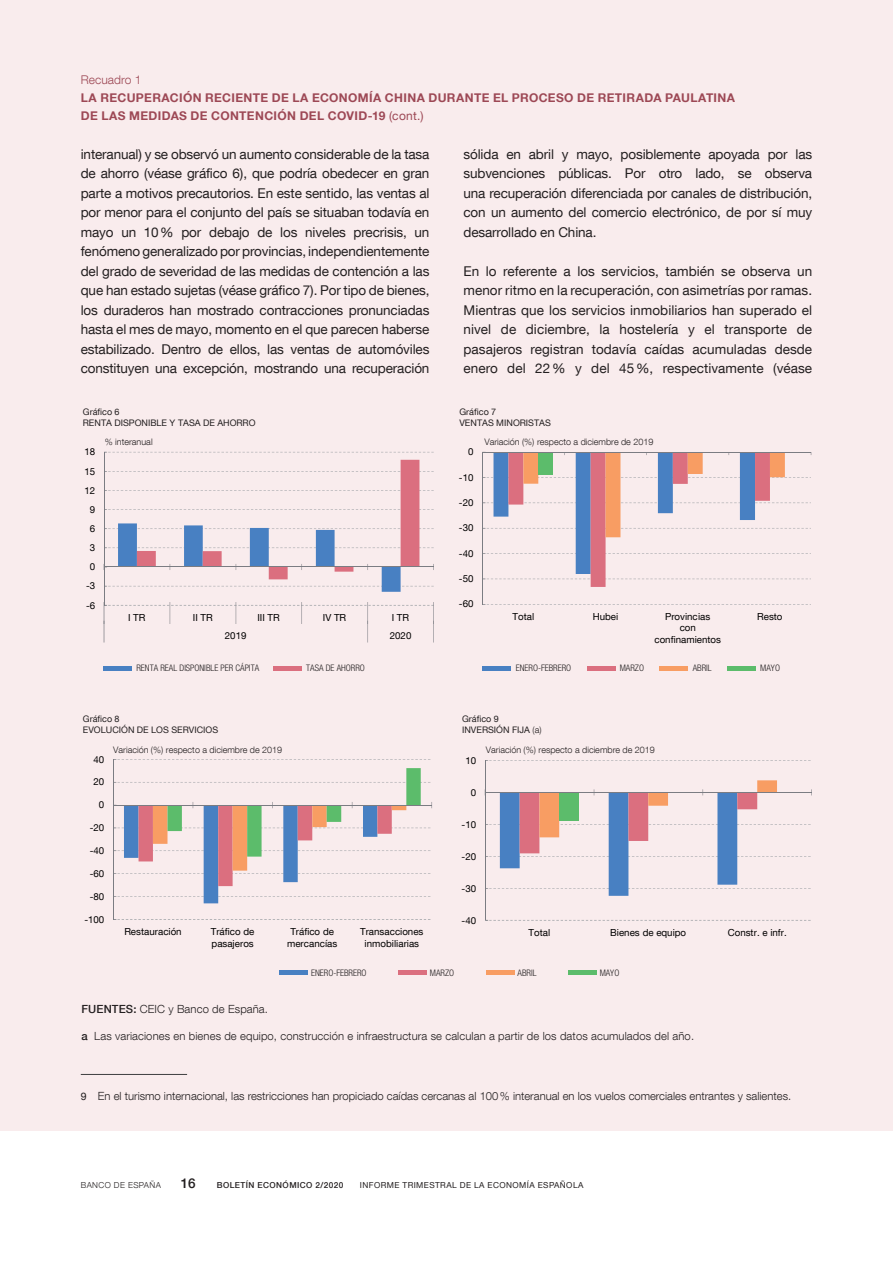
<style>
.page{position:relative;width:893px;height:1263px;background:#fff}
.page>*{position:absolute;margin:0;border:0;box-sizing:border-box;transform-origin:0 0}
.Texto_recuadro{font:13.5px/19.5px "Bd E Neue Helvetica";letter-spacing:-.01em;color:#231f20;text-align:justify}
.t1{font:500 13.5px "Bd E Neue Helvetica";color:#231f20}
.Título_recuadro{font:700 12px/18px "Bd E Neue Helvetica";letter-spacing:.03em;color:#9d4855}
.Numero_recuadro{font:300 12px "Bd E Neue Helvetica";letter-spacing:.005em;color:#9d4855}
.Citas_recuadro{font:300 11.25px "Bd E Neue Helvetica";color:#231f20}
.t2{font:9.75px/11.7px "Bd E Neue Helvetica";color:#010000;text-align:center}
.t3{font:300 9px "Bd E Neue Helvetica";color:#231f20}
.t4{font:9px/10.8px "Bd E Neue Helvetica";color:#231f20}
.t5{font:300 condensed 9px "Bd E Neue Helvetica";color:#231f20}
.t6{font:8.25px "Bd E Neue Helvetica";letter-spacing:.05em;color:#231f20}
.t7{font:500 8.25px "Bd E Neue Helvetica";letter-spacing:.05em;color:#231f20}
.t8{font:300 8.25px "Bd E Neue Helvetica";letter-spacing:.05em;color:#231f20}
.s1{font-weight:400}
.s2{font-weight:300}
.s3{font-weight:500}
.s4{font-weight:400;font-size:10.5px}
</style>
<div class="page">
<div style="left:0;top:0;width:893px;height:1131px;background:#f9eced"></div>
<svg style="left:105px;top:452px;width:329px;height:154px"></svg>
<hr style="left:104px;top:452px;width:1px;height:153px;background:#7b7c82">
<hr style="left:104px;top:567px;width:330px;height:1px;background:#7b7c82">
<svg style="left:105px;top:564px;width:2px;height:6px"></svg>
<svg style="left:170px;top:602px;width:1px;height:22px"></svg>
<svg style="left:236px;top:602px;width:1px;height:22px"></svg>
<svg style="left:301px;top:602px;width:1px;height:22px"></svg>
<svg style="left:118px;top:460px;width:301px;height:132px"></svg>
<svg style="left:104px;top:602px;width:3px;height:40px"></svg>
<svg style="left:367px;top:602px;width:1px;height:40px"></svg>
<svg style="left:433px;top:602px;width:1px;height:40px"></svg>
<hr style="left:137px;top:567px;width:264px;height:1px;background:#7b7c82">
<hr style="left:103px;top:666px;width:29px;height:4px;background:#4880c2">
<hr style="left:273px;top:666px;width:29px;height:4px;background:#db6f7f">
<svg style="left:482px;top:452px;width:330px;height:153px"></svg>
<hr style="left:524px;top:452px;width:164px;height:1px;background:#7b7c82">
<hr style="left:482px;top:666px;width:29px;height:4px;background:#4880c2">
<hr style="left:587px;top:666px;width:28px;height:4px;background:#db6f7f">
<hr style="left:659px;top:666px;width:29px;height:4px;background:#f89d63">
<hr style="left:727px;top:666px;width:29px;height:4px;background:#5cbc6b">
<svg style="left:114px;top:759px;width:316px;height:161px"></svg>
<hr style="left:113px;top:759px;width:1px;height:160px;background:#7b7c82">
<hr style="left:113px;top:805px;width:319px;height:1px;background:#7b7c82">
<svg style="left:124px;top:768px;width:297px;height:135px"></svg>
<hr style="left:153px;top:805px;width:239px;height:1px;background:#7b7c82">
<svg style="left:486px;top:760px;width:325px;height:161px"></svg>
<hr style="left:485px;top:760px;width:1px;height:160px;background:#7b7c82">
<hr style="left:485px;top:792px;width:327px;height:1px;background:#7b7c82">
<svg style="left:500px;top:780px;width:277px;height:116px"></svg>
<div style="left:279px;top:970px;width:29px;height:5px;background:#4880c2"></div>
<div style="left:398px;top:970px;width:29px;height:5px;background:#db6f7f"></div>
<div style="left:486px;top:970px;width:29px;height:5px;background:#f89d63"></div>
<div style="left:568px;top:970px;width:29px;height:5px;background:#5cbc6b"></div>
<hr style="left:81px;top:1074px;width:106px;height:1px;background:#3e3e3f">
<p class="Numero_recuadro" style="left:81px;top:72px;width:62px">Recuadro 1</p>
<p class="Título_recuadro" style="left:81px;top:88px;width:656px">LA RECUPERACIÓN RECIENTE DE LA ECONOMÍA CHINA DURANTE EL PROCESO DE RETIRADA PAULATINA<br>DE LAS MEDIDAS DE CONTENCIÓN DEL COVID-19 <span class="s1">(cont.)</span></p>
<p class="Texto_recuadro" style="left:81px;top:144px;width:350px">interanual) y se observó un aumento considerable de la tasa de ahorro (véase gráfico 6), que podría obedecer en gran parte a motivos precautorios. En este sentido, las ventas al por menor para el conjunto del país se situaban todavía en mayo un 10% por debajo de los niveles precrisis, un fenómeno generalizado por provincias, independientemente del grado de severidad de las medidas de contención a las que han estado sujetas (véase gráfico 7). Por tipo de bienes, los duraderos han mostrado contracciones pronunciadas hasta el mes de mayo, momento en el que parecen haberse estabilizado. Dentro de ellos, las ventas de automóviles constituyen una excepción, mostrando una recuperación</p>
<p class="Texto_recuadro" style="left:463px;top:144px;width:350px">sólida en abril y mayo, posiblemente apoyada por las subvenciones públicas. Por otro lado, se observa una recuperación diferenciada por canales de distribución, con un aumento del comercio electrónico, de por sí muy desarrollado en China.</p>
<p class="Texto_recuadro" style="left:463px;top:261px;width:350px">En lo referente a los servicios, también se observa un menor ritmo en la recuperación, con asimetrías por ramas.<br>Mientras que los servicios inmobiliarios han superado el nivel de diciembre, la hostelería y el transporte de pasajeros registran todavía caídas acumuladas desde enero del 22% y del 45%, respectivamente (véase</p>
<p class="t4" style="left:83px;top:406px;width:174px">Gráfico 6<br>RENTA DISPONIBLE Y TASA DE AHORRO</p>
<p class="t3" style="left:105px;top:436px;width:49px">% interanual</p>
<p class="t2" style="left:84px;top:446px;width:12px">18</p>
<p class="t2" style="left:84px;top:465px;width:12px">15</p>
<p class="t2" style="left:84px;top:484px;width:12px">12</p>
<p class="t2" style="left:90px;top:503px;width:7px">9</p>
<p class="t2" style="left:90px;top:522px;width:7px">6</p>
<p class="t2" style="left:90px;top:541px;width:7px">3</p>
<p class="t2" style="left:90px;top:561px;width:7px">0</p>
<p class="t2" style="left:86px;top:580px;width:11px">-3</p>
<p class="t2" style="left:86px;top:599px;width:11px">-6</p>
<p class="t2" style="left:128px;top:611px;width:19px">I TR</p>
<p class="t2" style="left:193px;top:611px;width:21px">II TR</p>
<p class="t2" style="left:257px;top:611px;width:24px">III TR</p>
<p class="t2" style="left:323px;top:611px;width:25px">IV TR</p>
<p class="t2" style="left:392px;top:611px;width:19px">I TR</p>
<p class="t2" style="left:225px;top:630px;width:23px">2019</p>
<p class="t2" style="left:390px;top:630px;width:23px">2020</p>
<p class="t5" style="left:136px;top:663px;width:124px">RENTA REAL DISPONIBLE PER CÁPITA</p>
<p class="t5" style="left:306px;top:663px;width:60px">TASA DE AHORRO</p>
<p class="t4" style="left:83px;top:713px;width:137px">Gráfico 8<br>EVOLUCIÓN DE LOS SERVICIOS</p>
<p class="t3" style="left:113px;top:744px;width:170px">Variación (%) respecto a diciembre de 2019</p>
<p class="t2" style="left:94px;top:753px;width:12px">40</p>
<p class="t2" style="left:94px;top:776px;width:12px">20</p>
<p class="t2" style="left:99px;top:799px;width:7px">0</p>
<p class="t2" style="left:90px;top:821px;width:16px">-20</p>
<p class="t2" style="left:90px;top:844px;width:16px">-40</p>
<p class="t2" style="left:90px;top:867px;width:16px">-60</p>
<p class="t2" style="left:90px;top:890px;width:16px">-80</p>
<p class="t2" style="left:84px;top:913px;width:21px">-100</p>
<p class="t2" style="left:124px;top:925px;width:59px">Restauración</p>
<p class="t2" style="left:211px;top:925px;width:45px;text-align:left">Tráfico de pasajeros</p>
<p class="t2" style="left:287px;top:925px;width:52px">Tráfico de mercancías</p>
<p class="t2" style="left:360px;top:925px;width:65px">Transacciones inmobiliarias</p>
<p class="t4" style="left:459px;top:406px;width:93px">Gráfico 7<br>VENTAS MINORISTAS</p>
<p class="t2" style="left:468px;top:446px;width:7px">0</p>
<p class="t2" style="left:459px;top:471px;width:16px">-10</p>
<p class="t2" style="left:459px;top:496px;width:16px">-20</p>
<p class="t2" style="left:459px;top:522px;width:16px">-30</p>
<p class="t2" style="left:459px;top:547px;width:16px">-40</p>
<p class="t2" style="left:459px;top:572px;width:16px">-50</p>
<p class="t2" style="left:459px;top:598px;width:16px">-60</p>
<p class="t3" style="left:484px;top:436px;width:170px">Variación (%) respecto a diciembre de 2019</p>
<p class="t2" style="left:513px;top:610px;width:23px">Total</p>
<p class="t2" style="left:593px;top:610px;width:27px">Hubei</p>
<p class="t2" style="left:654px;top:610px;width:68px">Provincias<br>con confinamientos</p>
<p class="t2" style="left:757px;top:610px;width:27px">Resto</p>
<p class="t5" style="left:516px;top:663px;width:57px">ENERO-FEBRERO</p>
<p class="t5" style="left:620px;top:663px;width:26px">MARZO</p>
<p class="t5" style="left:693px;top:663px;width:20px">ABRIL</p>
<p class="t5" style="left:760px;top:663px;width:21px">MAYO</p>
<p class="t4" style="left:462px;top:713px;width:81px">Gráfico 9<br>INVERSIÓN FIJA <span class="s2">(a)</span></p>
<p class="t2" style="left:465px;top:754px;width:12px">10</p>
<p class="t2" style="left:471px;top:786px;width:7px">0</p>
<p class="t2" style="left:462px;top:818px;width:16px">-10</p>
<p class="t2" style="left:462px;top:850px;width:16px">-20</p>
<p class="t2" style="left:462px;top:882px;width:16px">-30</p>
<p class="t2" style="left:462px;top:914px;width:16px">-40</p>
<p class="t3" style="left:486px;top:744px;width:170px">Variación (%) respecto a diciembre de 2019</p>
<p class="t2" style="left:529px;top:926px;width:23px">Total</p>
<p class="t2" style="left:610px;top:926px;width:77px">Bienes de equipo</p>
<p class="t2" style="left:728px;top:926px;width:60px">Constr. e infr.</p>
<p class="t5" style="left:311px;top:967px;width:57px">ENERO-FEBRERO</p>
<p class="t5" style="left:430px;top:967px;width:26px">MARZO</p>
<p class="t5" style="left:518px;top:967px;width:20px">ABRIL</p>
<p class="t5" style="left:600px;top:967px;width:21px">MAYO</p>
<p class="Citas_recuadro" style="left:82px;top:1002px;width:188px"><span class="s3">FUENTES:</span> CEIC y Banco de España.</p>
<p class="Citas_recuadro" style="left:82px;top:1029px;width:614px"><span class="s3">a</span> Las variaciones en bienes de equipo, construcción e infraestructura se calculan a partir de los datos acumulados del año.</p>
<p class="Citas_recuadro" style="left:81px;top:1089px;width:712px"><span class="s4">9</span> En el turismo internacional, las restricciones han propiciado caídas cercanas al 100% interanual en los vuelos comerciales entrantes y salientes.</p>
<p class="t8" style="left:81px;top:1180px;width:82px">BANCO DE ESPAÑA</p>
<p class="t1" style="left:181px;top:1175px;width:16px">16</p>
<p class="t7" style="left:217px;top:1180px;width:128px">BOLETÍN ECONÓMICO 2/2020</p>
<p class="t6" style="left:360px;top:1180px;width:225px">INFORME TRIMESTRAL DE LA ECONOMÍA ESPAÑOLA</p>
</div>
